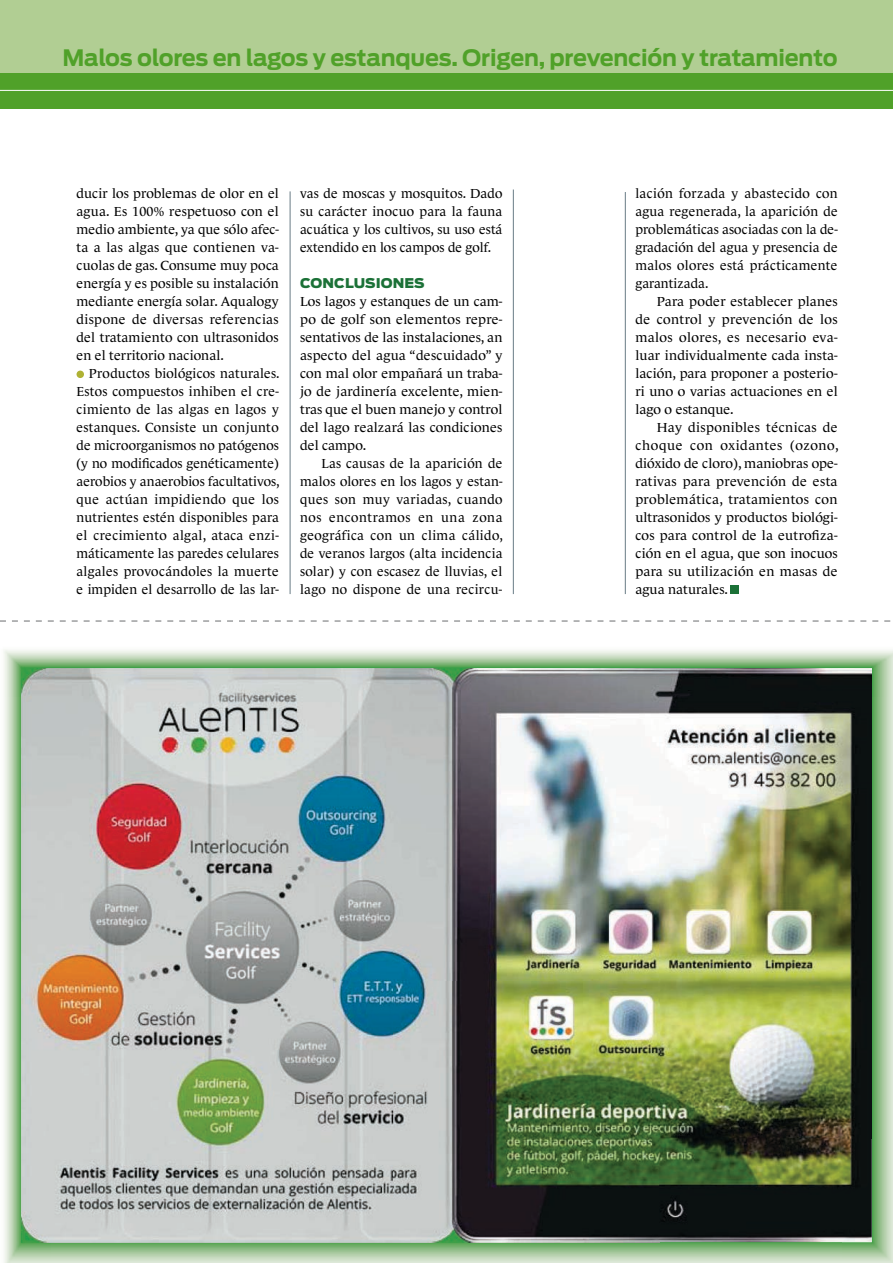
<style>
.page{position:relative;width:893px;height:1263px;background:#fff}
.page>*{position:absolute;margin:0;border:0;box-sizing:border-box;transform-origin:0 0}
.t1{font:700 22.5px "Antenna";letter-spacing:-.01em;color:#50a129}
.t2{font:13.35px/18px "Le Monde Journal";letter-spacing:.01em;color:#000;text-align:justify}
.t3{font:900 13.35px "Antenna";letter-spacing:.005em;color:#1b7137}
</style>
<div class="page">
<div style="left:0;top:0;width:893px;height:108px;background:#50a129"></div>
<div style="left:0;top:0;width:893px;height:72px;background:#b1ce93"></div>
<hr style="left:0;top:90px;width:893px;height:1px;background:#fff">
<svg style="left:77px;top:371px;width:7px;height:7px"></svg>
<svg style="left:0;top:620px;width:891px;height:2px"></svg>
<img style="left:3px;top:650px;width:890px;height:47px">
<img style="left:4px;top:697px;width:47px;height:566px">
<img style="left:841px;top:697px;width:52px;height:566px">
<img style="left:51px;top:1242px;width:790px;height:21px">
<img style="left:22px;top:669px;width:850px;height:573px">
<img style="left:829px;top:1210px;width:14px;height:10px">
<img style="left:662px;top:1210px;width:76px;height:10px">
<div style="left:731px;top:586px;width:8px;height:8px;background:#1b7137"></div>
<hr style="left:290px;top:191px;width:1px;height:403px;background:#697c86">
<hr style="left:513px;top:190px;width:1px;height:404px;background:#697c86">
<hr style="left:625px;top:192px;width:1px;height:402px;background:#697c86">
<h1 class="t1" style="left:62px;top:44px;width:777px">Malos olores en lagos y estanques. Origen, prevención y tratamiento</h1>
<p class="t2" style="left:77px;top:184px;width:204px">ducir los problemas de olor en el agua. Es 100% respetuoso con el medio ambiente, ya que sólo afec&shy;ta a las algas que contienen va&shy;cuolas de gas. Consume muy poca energía y es posible su instalación mediante energía solar. Aqualogy dispone de diversas referencias del tratamiento con ultrasonidos en el territorio nacional.</p>
<p class="t2" style="left:77px;top:364px;width:204px;text-indent:12px">Productos biológicos naturales.<br>Estos compuestos inhiben el cre&shy;cimiento de las algas en lagos y estanques. Consiste un conjunto de microorganismos no patógenos (y no modificados genéticamente) aerobios y anaerobios facultativos, que actúan impidiendo que los nutrientes estén disponibles para el crecimiento algal, ataca enzi&shy;máticamente las paredes celulares algales provocándoles la muerte e impiden el desarrollo de las lar-</p>
<p class="t2" style="left:300px;top:184px;width:204px">vas de moscas y mosquitos. Dado su carácter inocuo para la fauna acuática y los cultivos, su uso está extendido en los campos de golf.</p>
<p class="t3" style="left:300px;top:275px;width:126px">CONCLUSIONES</p>
<p class="t2" style="left:300px;top:292px;width:204px">Los lagos y estanques de un cam&shy;po de golf son elementos repre&shy;sentativos de las instalaciones, an aspecto del agua “descuidado” y con mal olor empañará un traba&shy;jo de jardinería excelente, mien&shy;tras que el buen manejo y control del lago realzará las condiciones del campo.</p>
<p class="t2" style="left:300px;top:454px;width:204px;text-indent:21px">Las causas de la aparición de malos olores en los lagos y estan&shy;ques son muy variadas, cuando nos encontramos en una zona geográfica con un clima cálido, de veranos largos (alta incidencia solar) y con escasez de lluvias, el lago no dispone de una recircu-</p>
<p class="t2" style="left:635px;top:184px;width:204px">lación forzada y abastecido con agua regenerada, la aparición de problemáticas asociadas con la de&shy;gradación del agua y presencia de malos olores está prácticamente garantizada.</p>
<p class="t2" style="left:635px;top:292px;width:204px;text-indent:21px">Para poder establecer planes de control y prevención de los malos olores, es necesario eva&shy;luar individualmente cada insta&shy;lación, para proponer a posterio&shy;ri uno o varias actuaciones en el lago o estanque.</p>
<p class="t2" style="left:635px;top:418px;width:205px;text-indent:21px">Hay disponibles técnicas de choque con oxidantes (ozono, dióxido de cloro), maniobras ope&shy;rativas para prevención de esta problemática, tratamientos con ultrasonidos y productos biológi&shy;cos para control de la eutrofiza&shy;ción en el agua, que son inocuos para su utilización en masas de agua naturales.</p>
</div>
